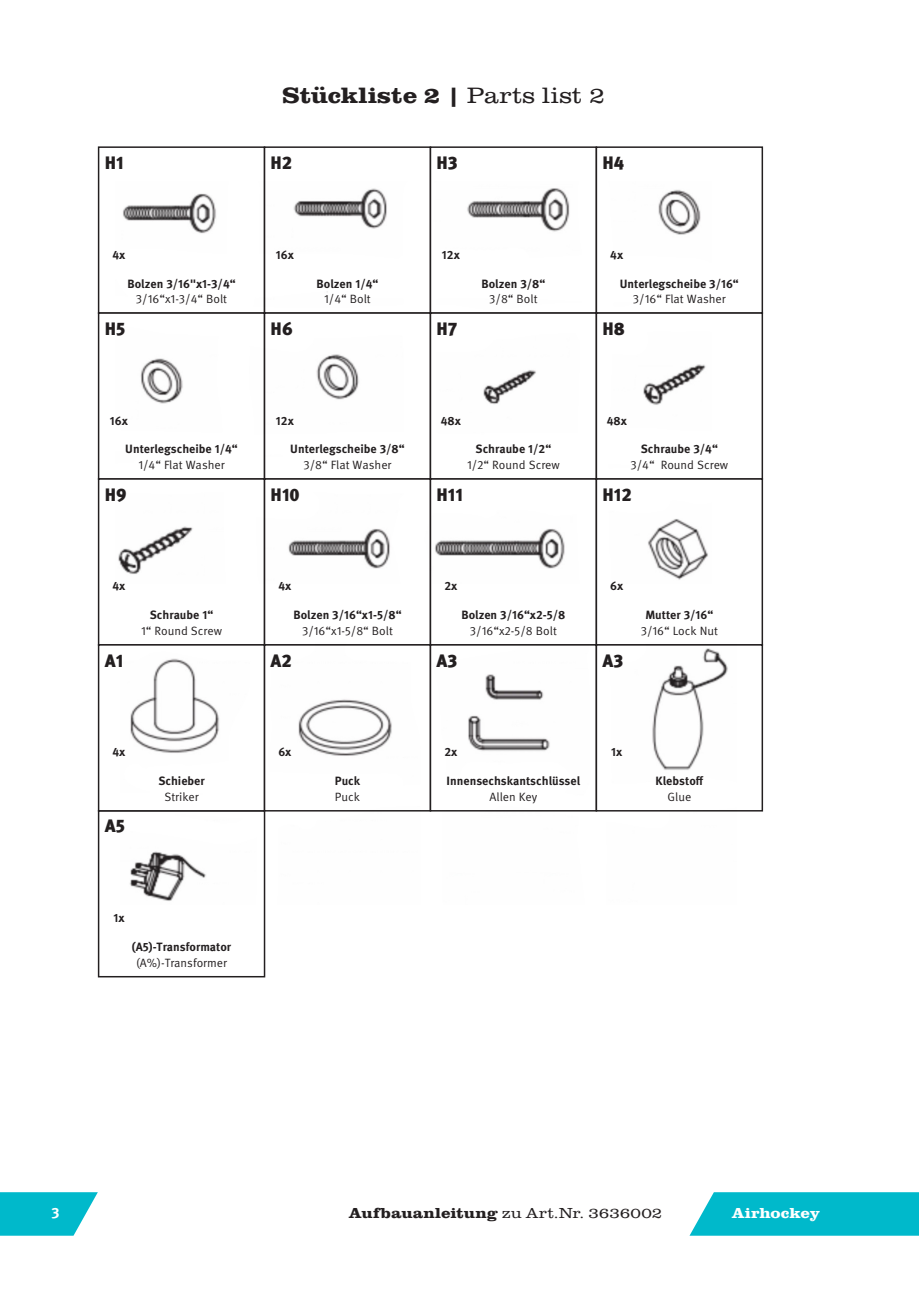
<style>
.page{position:relative;width:919px;height:1289px;background:#fff}
.page>*{position:absolute;margin:0;border:0;box-sizing:border-box;transform-origin:0 0}
.Art_-Beschreibung{font:700 22.95px "Clarendon URW";letter-spacing:-.015em;color:#231f20;scale:1.15 1}
.Bezeichnung{font:900 18px "Meta Pro";color:#231f20}
.t1{font:300 15px "Clarendon URW";color:#231f20;scale:1.15 1}
.t2{font:700 15px "Clarendon URW";color:#fff;scale:1.14 1}
.t3{font:700 15px "Meta Pro";color:#fff}
.Fließtext_fett_klein{font:700 12px "Meta Pro";color:#231f20}
.Fließtext_fett_klein-2{font:12px "Meta Pro Norm";color:#231f20}
.s1{font-weight:300}
.s2{font-weight:700}
</style>
<div class="page">
<svg style="left:690px;top:1192px;width:228px;height:43px;background:#0fbdce"></svg>
<svg style="left:0;top:1192px;width:98px;height:43px;background:#20c1d1"></svg>
<div style="left:98px;top:146px;width:167px;height:168px;border:2px solid #231f20"></div>
<div style="left:264px;top:146px;width:167px;height:168px;border:2px solid #231f20"></div>
<div style="left:429px;top:146px;width:168px;height:168px;border:2px solid #231f20"></div>
<div style="left:595px;top:146px;width:168px;height:168px;border:2px solid #231f20"></div>
<div style="left:98px;top:312px;width:167px;height:167px;border:2px solid #231f20"></div>
<div style="left:595px;top:312px;width:168px;height:167px;border:2px solid #231f20"></div>
<div style="left:98px;top:478px;width:167px;height:167px;border:2px solid #231f20"></div>
<div style="left:595px;top:478px;width:168px;height:167px;border:2px solid #231f20"></div>
<img style="left:116px;top:181px;width:595px;height:402px">
<div style="left:98px;top:810px;width:167px;height:167px;border:2px solid #231f20"></div>
<div style="left:98px;top:644px;width:167px;height:167px;border:2px solid #231f20"></div>
<div style="left:595px;top:644px;width:168px;height:167px;border:2px solid #231f20"></div>
<img style="left:120px;top:642px;width:616px;height:263px">
<p class="Art_-Beschreibung" style="left:282px;top:78px;width:282px">Stückliste 2 | <span class="s1">Parts list 2</span></p>
<p class="Bezeichnung" style="left:105px;top:148px;width:20px">H1</p>
<p class="Bezeichnung" style="left:436px;top:148px;width:23px">H3</p>
<p class="Bezeichnung" style="left:602px;top:148px;width:23px">H4</p>
<p class="Bezeichnung" style="left:270px;top:148px;width:23px">H2</p>
<p class="Fließtext_fett_klein" style="left:112px;top:245px;width:14px">4x</p>
<p class="Fließtext_fett_klein" style="left:276px;top:245px;width:20px">16x</p>
<p class="Fließtext_fett_klein" style="left:442px;top:245px;width:19px">12x</p>
<p class="Fließtext_fett_klein" style="left:610px;top:245px;width:14px">4x</p>
<p class="Fließtext_fett_klein" style="left:127px;top:274px;width:110px">Bolzen 3/16"x1-3/4“</p>
<p class="Fließtext_fett_klein-2" style="left:136px;top:290px;width:93px">3/16“x1-3/4“ Bolt</p>
<p class="Fließtext_fett_klein" style="left:316px;top:274px;width:63px">Bolzen 1/4“</p>
<p class="Fließtext_fett_klein-2" style="left:324px;top:290px;width:48px">1/4“ Bolt</p>
<p class="Fließtext_fett_klein" style="left:481px;top:274px;width:65px">Bolzen 3/8“</p>
<p class="Fließtext_fett_klein-2" style="left:489px;top:290px;width:50px">3/8“ Bolt</p>
<p class="Fließtext_fett_klein" style="left:619px;top:274px;width:121px">Unterlegscheibe 3/16“</p>
<p class="Fließtext_fett_klein-2" style="left:633px;top:290px;width:94px">3/16“ Flat Washer</p>
<p class="Bezeichnung" style="left:105px;top:314px;width:22px">H5</p>
<p class="Bezeichnung" style="left:270px;top:314px;width:24px">H6</p>
<p class="Bezeichnung" style="left:436px;top:314px;width:22px">H7</p>
<p class="Bezeichnung" style="left:602px;top:314px;width:24px">H8</p>
<p class="Fließtext_fett_klein" style="left:110px;top:411px;width:20px">16x</p>
<p class="Fließtext_fett_klein" style="left:276px;top:411px;width:19px">12x</p>
<p class="Fließtext_fett_klein" style="left:440px;top:411px;width:22px">48x</p>
<p class="Fließtext_fett_klein" style="left:606px;top:411px;width:22px">48x</p>
<p class="Fließtext_fett_klein" style="left:125px;top:440px;width:114px">Unterlegscheibe 1/4“</p>
<p class="Fließtext_fett_klein-2" style="left:138px;top:456px;width:88px">1/4“ Flat Washer</p>
<p class="Fließtext_fett_klein" style="left:290px;top:440px;width:116px">Unterlegscheibe 3/8“</p>
<p class="Fließtext_fett_klein-2" style="left:303px;top:456px;width:90px">3/8“ Flat Washer</p>
<p class="Fließtext_fett_klein" style="left:475px;top:440px;width:77px">Schraube 1/2“</p>
<p class="Fließtext_fett_klein-2" style="left:467px;top:456px;width:94px">1/2“ Round Screw</p>
<p class="Fließtext_fett_klein" style="left:640px;top:440px;width:79px">Schraube 3/4“</p>
<p class="Fließtext_fett_klein-2" style="left:630px;top:456px;width:99px">3/4“ Round Screw</p>
<p class="Bezeichnung" style="left:105px;top:480px;width:23px">H9</p>
<p class="Bezeichnung" style="left:436px;top:480px;width:28px">H11</p>
<p class="Bezeichnung" style="left:602px;top:480px;width:31px">H12</p>
<p class="Bezeichnung" style="left:270px;top:480px;width:31px">H10</p>
<p class="Fließtext_fett_klein" style="left:112px;top:577px;width:14px">4x</p>
<p class="Fließtext_fett_klein" style="left:278px;top:577px;width:14px">4x</p>
<p class="Fließtext_fett_klein" style="left:444px;top:577px;width:14px">2x</p>
<p class="Fließtext_fett_klein" style="left:610px;top:577px;width:15px">6x</p>
<p class="Fließtext_fett_klein" style="left:150px;top:605px;width:65px">Schraube 1“</p>
<p class="Fließtext_fett_klein-2" style="left:141px;top:621px;width:82px">1“ Round Screw</p>
<p class="Fließtext_fett_klein" style="left:293px;top:605px;width:110px">Bolzen 3/16“x1-5/8“</p>
<p class="Fließtext_fett_klein-2" style="left:302px;top:621px;width:92px">3/16“x1-5/8“ Bolt</p>
<p class="Fließtext_fett_klein" style="left:461px;top:605px;width:106px">Bolzen 3/16“x2-5/8</p>
<p class="Fließtext_fett_klein-2" style="left:470px;top:621px;width:88px">3/16“x2-5/8 Bolt</p>
<p class="Bezeichnung" style="left:105px;top:646px;width:20px">A1</p>
<p class="Bezeichnung" style="left:270px;top:646px;width:23px">A2</p>
<p class="Bezeichnung" style="left:436px;top:646px;width:22px">A3</p>
<p class="Bezeichnung" style="left:602px;top:646px;width:22px">A3</p>
<p class="Fließtext_fett_klein" style="left:645px;top:605px;width:70px">Mutter 3/16“</p>
<p class="Fließtext_fett_klein-2" style="left:640px;top:621px;width:79px">3/16“ Lock Nut</p>
<p class="Fließtext_fett_klein" style="left:112px;top:742px;width:14px">4x</p>
<p class="Fließtext_fett_klein" style="left:278px;top:742px;width:15px">6x</p>
<p class="Fließtext_fett_klein" style="left:444px;top:742px;width:14px">2x</p>
<p class="Fließtext_fett_klein" style="left:611px;top:742px;width:13px">1x</p>
<p class="Bezeichnung" style="left:105px;top:812px;width:22px">A5</p>
<p class="Fließtext_fett_klein" style="left:158px;top:771px;width:48px">Schieber</p>
<p class="Fließtext_fett_klein-2" style="left:164px;top:787px;width:36px">Striker</p>
<p class="Fließtext_fett_klein" style="left:335px;top:771px;width:27px">Puck</p>
<p class="Fließtext_fett_klein-2" style="left:335px;top:787px;width:27px">Puck</p>
<p class="Fließtext_fett_klein" style="left:446px;top:771px;width:135px">Innensechskantschlüssel</p>
<p class="Fließtext_fett_klein-2" style="left:489px;top:787px;width:49px">Allen Key</p>
<p class="Fließtext_fett_klein" style="left:655px;top:771px;width:49px">Klebstoff</p>
<p class="Fließtext_fett_klein-2" style="left:667px;top:787px;width:25px">Glue</p>
<p class="Fließtext_fett_klein" style="left:113px;top:908px;width:13px">1x</p>
<p class="Fließtext_fett_klein" style="left:132px;top:937px;width:101px">(A5)-Transformator</p>
<p class="Fließtext_fett_klein-2" style="left:136px;top:953px;width:92px">(A%)-Transformer</p>
<p class="t3" style="left:51px;top:1201px;width:10px">3</p>
<p class="t1" style="left:349px;top:1202px;width:274px"><span class="s2">Aufbauanleitung</span> zu Art.Nr. 3636002</p>
<p class="t2" style="left:732px;top:1202px;width:79px">Airhockey</p>
</div>
